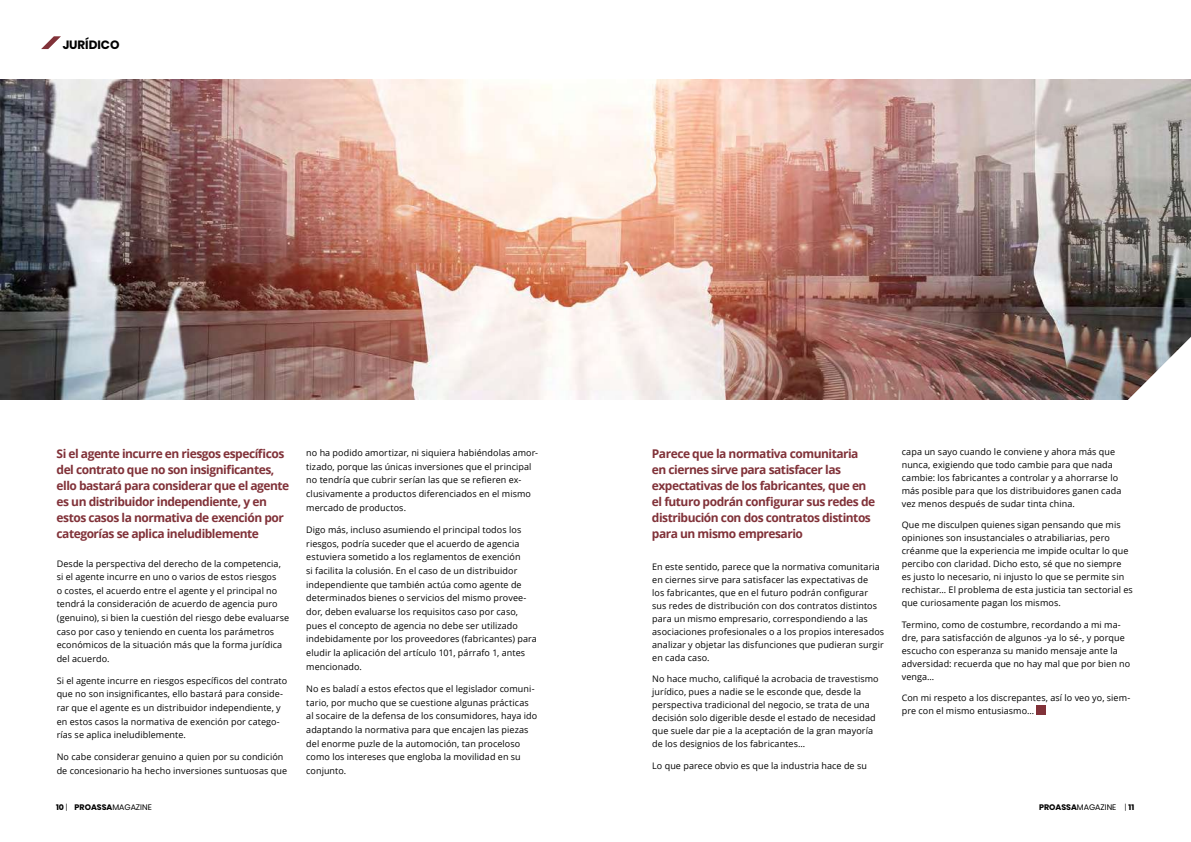
<style>
.page{position:relative;width:1191px;height:842px;background:#fff}
.page>*{position:absolute;margin:0;border:0;box-sizing:border-box;transform-origin:0 0}
.t1{font:700 12px/16px "Open Sans";letter-spacing:-.04em;color:#813239}
.t2{font:700 12px "Poppins";color:#000}
.t3{font:9px/13px "Open Sans";letter-spacing:.01em;color:#000}
.t4{font:700 8px "Poppins";color:#000}
.s1{font-weight:300}
.s2{font-weight:400}
</style>
<div class="page">
<img style="left:0;top:79px;width:1191px;height:321px">
<svg style="left:41px;top:36px;width:20px;height:13px"></svg>
<div style="left:1036px;top:705px;width:9px;height:10px;background:#813239"></div>
<svg style="left:1119px;top:337px;width:72px;height:63px"></svg>
<h1 class="t2" style="left:63px;top:38px;width:58px">JURÍDICO</h1>
<p class="t1" style="left:57px;top:446px;width:234px">Si el agente incurre en riesgos específicos del contrato que no son insignificantes, ello bastará para considerar que el agente es un distribuidor independiente, y en estos casos la normativa de exención por categorías se aplica ineludiblemente</p>
<h1 class="t1" style="left:652px;top:445px;width:225px">Parece que la normativa comunitaria en ciernes sirve para satisfacer las expectativas de los fabricantes, que en el futuro podrán configurar sus redes de distribución con dos contratos distintos para un mismo empresario</h1>
<p class="t3" style="left:306px;top:445px;width:233px;line-height:13.7px">no ha podido amortizar, ni siquiera habiéndolas amor&shy;tizado, porque las únicas inversiones que el principal no tendría que cubrir serían las que se refieren ex&shy;clusivamente a productos diferenciados en el mismo mercado de productos.</p>
<p class="t3" style="left:306px;top:522px;width:232px;line-height:13.7px">Digo más, incluso asumiendo el principal todos los riesgos, podría suceder que el acuerdo de agencia estuviera sometido a los reglamentos de exención<br>si facilita la colusión. En el caso de un distribuidor independiente que también actúa como agente de determinados bienes o servicios del mismo provee&shy;dor, deben evaluarse los requisitos caso por caso, pues el concepto de agencia no debe ser utilizado indebidamente por los proveedores (fabricantes) para eludir la aplicación del artículo 101, párrafo 1, antes mencionado.</p>
<p class="t3" style="left:306px;top:681px;width:232px;line-height:13.7px">No es baladí a estos efectos que el legislador comuni&shy;tario, por mucho que se cuestione algunas prácticas al socaire de la defensa de los consumidores, haya ido adaptando la normativa para que encajen las piezas del enorme puzle de la automoción, tan proceloso como los intereses que engloba la movilidad en su conjunto.</p>
<p class="t3" style="left:57px;top:556px;width:234px;line-height:13.6px">Desde la perspectiva del derecho de la competencia, si el agente incurre en uno o varios de estos riesgos<br>o costes, el acuerdo entre el agente y el principal no tendrá la consideración de acuerdo de agencia puro (genuino), si bien la cuestión del riesgo debe evaluarse caso por caso y teniendo en cuenta los parámetros económicos de la situación más que la forma jurídica del acuerdo.</p>
<p class="t3" style="left:57px;top:673px;width:232px;line-height:13.6px">Si el agente incurre en riesgos específicos del contrato que no son insignificantes, ello bastará para conside&shy;rar que el agente es un distribuidor independiente, y en estos casos la normativa de exención por catego&shy;rías se aplica ineludiblemente.</p>
<p class="t3" style="left:57px;top:750px;width:232px;line-height:13.6px">No cabe considerar genuino a quien por su condición de concesionario ha hecho inversiones suntuosas que</p>
<p class="t3" style="left:652px;top:560px;width:233px">En este sentido, parece que la normativa comunitaria en ciernes sirve para satisfacer las expectativas de<br>los fabricantes, que en el futuro podrán configurar sus redes de distribución con dos contratos distintos para un mismo empresario, correspondiendo a las asociaciones profesionales o a los propios interesados analizar y objetar las disfunciones que pudieran surgir en cada caso.</p>
<p class="t3" style="left:652px;top:672px;width:228px">No hace mucho, califiqué la acrobacia de travestismo jurídico, pues a nadie se le esconde que, desde la perspectiva tradicional del negocio, se trata de una decisión solo digerible desde el estado de necesidad que suele dar pie a la aceptación de la gran mayoría de los designios de los fabricantes…</p>
<p class="t3" style="left:652px;top:758px;width:216px">Lo que parece obvio es que la industria hace de su</p>
<p class="t3" style="left:901px;top:445px;width:221px">capa un sayo cuando le conviene y ahora más que nunca, exigiendo que todo cambie para que nada cambie: los fabricantes a controlar y a ahorrarse lo más posible para que los distribuidores ganen cada vez menos después de sudar tinta china.</p>
<p class="t3" style="left:901px;top:518px;width:233px">Que me disculpen quienes sigan pensando que mis opiniones son insustanciales o atrabiliarias, pero créanme que la experiencia me impide ocultar lo que percibo con claridad. Dicho esto, sé que no siempre es justo lo necesario, ni injusto lo que se permite sin rechistar… El problema de esta justicia tan sectorial es que curiosamente pagan los mismos.</p>
<p class="t3" style="left:901px;top:618px;width:230px">Termino, como de costumbre, recordando a mi ma&shy;dre, para satisfacción de algunos -ya lo sé-, y porque escucho con esperanza su manido mensaje ante la adversidad: recuerda que no hay mal que por bien no venga…</p>
<p class="t3" style="left:901px;top:691px;width:230px">Con mi respeto a los discrepantes, así lo veo yo, siem&shy;pre con el mismo entusiasmo…</p>
<p class="t4" style="left:56px;top:802px;width:97px">10 <span class="s1">|</span> PROASSA<span class="s2">MAGAZINE</span></p>
<p class="t4" style="left:1039px;top:802px;width:97px">PROASSA<span class="s2">MAGAZINE</span> <span class="s1">|</span> 11</p>
</div>
